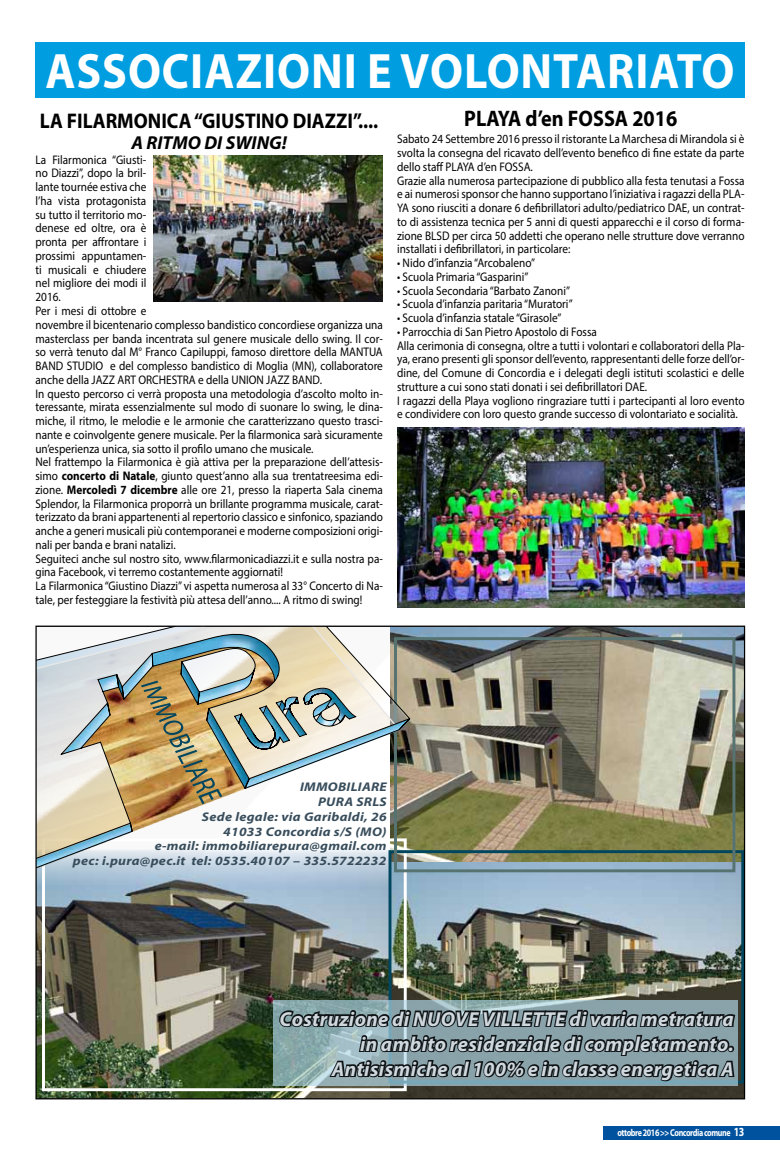
<style>
.page{position:relative;width:780px;height:1152px;background:#fff}
.page>*{position:absolute;margin:0;border:0;box-sizing:border-box;transform-origin:0 0}
.t1{font:700 50px "Myriad Pro";letter-spacing:.02em;color:#fff;scale:.92 1}
.t2{font:700 22.5px "Myriad Pro";color:#000;scale:.9 1}
.t3{font:700 21.25px "Myriad Pro";color:#000;scale:.92 1}
.t4{font:italic 700 20.25px/25.1px "Myriad Pro";letter-spacing:.02em;color:#ced8de;text-align:right}
.t5{font:italic 700 18.75px "Myriad Pro";color:#000}
.t6{font:italic 700 12.62px/14.9px "Myriad Pro";letter-spacing:.02em;color:#384d5c;text-align:right;scale:1.12 1}
.t7{font:12.5px/13.8px "Myriad Pro";color:#000;scale:.9 1}
.t8{font:700 10px "Myriad Pro";letter-spacing:-.05em;color:#fff;scale:.8 1}
.s1{font-weight:700}
.s2{font-size:12.5px}
</style>
<div class="page">
<div style="left:603px;top:1126px;width:177px;height:13px;background:#00519e"></div>
<img style="left:37px;top:627px;width:706px;height:470px">
<div style="left:42px;top:838px;width:364px;height:253px;border:3px solid #fff"></div>
<div style="left:388px;top:850px;width:356px;height:233px;border:3px solid #00465f"></div>
<div style="left:394px;top:637px;width:341px;height:235px;border:3px solid #567371"></div>
<img style="left:37px;top:869px;width:372px;height:6px">
<img style="left:37px;top:627px;width:373px;height:242px">
<svg style="left:324px;top:698px;width:8px;height:12px"></svg>
<img style="left:141px;top:680px;width:81px;height:124px">
<svg style="left:278px;top:990px;width:458px;height:105px;background:#5c6c6d"></svg>
<div style="left:35px;top:43px;width:709px;height:55px;background:#009ee0"></div>
<img style="left:397px;top:428px;width:347px;height:179px">
<img style="left:153px;top:156px;width:230px;height:145px">
<h1 class="t1" style="left:45px;top:43px;width:750px">ASSOCIAZIONI E VOLONTARIATO</h1>
<h3 class="t3" style="left:40px;top:108px;width:369px">LA FILARMONICA “GIUSTINO DIAZZI”....</h3>
<h3 class="t5" style="left:131px;top:132px;width:157px">A RITMO DI SWING!</h3>
<p class="t7" style="left:35px;top:152px;width:387px">La Filarmonica “Giusti-<br>no Diazzi”, dopo la bril-<br>lante tournée estiva che<br>l’ha vista protagonista<br>su tutto il territorio mo-<br>denese ed oltre, ora è<br>pronta per affrontare i<br>prossimi appuntamen-<br>ti musicali e chiudere<br>nel migliore dei modi il<br>2016.<br>Per i mesi di ottobre e<br>novembre il bicentenario complesso bandistico concordiese organizza una masterclass per banda incentrata sul genere musicale dello swing. Il cor&shy;so verrà tenuto dal M° Franco Capiluppi, famoso direttore della MANTUA BAND STUDIO e del complesso bandistico di Moglia (MN), collaboratore anche della JAZZ ART ORCHESTRA e della UNION JAZZ BAND.<br>In questo percorso ci verrà proposta una metodologia d’ascolto molto in&shy;teressante, mirata essenzialmente sul modo di suonare lo swing, le dina&shy;miche, il ritmo, le melodie e le armonie che caratterizzano questo trasci&shy;nante e coinvolgente genere musicale. Per la filarmonica sarà sicuramente un’esperienza unica, sia sotto il profilo umano che musicale.<br>Nel frattempo la Filarmonica è già attiva per la preparazione dell’attesis&shy;simo <span class="s1">concerto di Natale</span>, giunto quest’anno alla sua trentatreesima edi&shy;zione. <span class="s1">Mercoledì 7 dicembre</span> alle ore 21, presso la riaperta Sala cinema Splendor, la Filarmonica proporrà un brillante programma musicale, carat&shy;terizzato da brani appartenenti al repertorio classico e sinfonico, spaziando anche a generi musicali più contemporanei e moderne composizioni origi&shy;nali per banda e brani natalizi.<br>Seguiteci anche sul nostro sito, www.filarmonicadiazzi.it e sulla nostra pa&shy;gina Facebook, vi terremo costantemente aggiornati!<br>La Filarmonica “Giustino Diazzi” vi aspetta numerosa al 33° Concerto di Na&shy;tale, per festeggiare la festività più attesa dell’anno.... A ritmo di swing!</p>
<h2 class="t2" style="left:464px;top:106px;width:238px">PLAYA d’en FOSSA 2016</h2>
<p class="t7" style="left:397px;top:132px;width:387px">Sabato 24 Settembre 2016 presso il ristorante La Marchesa di Mirandola si è svolta la consegna del ricavato dell’evento benefico di fine estate da parte dello staff PLAYA d’en FOSSA.<br>Grazie alla numerosa partecipazione di pubblico alla festa tenutasi a Fossa e ai numerosi sponsor che hanno supportano l’iniziativa i ragazzi della PLA-YA sono riusciti a donare 6 defibrillatori adulto/pediatrico DAE, un contrat&shy;to di assistenza tecnica per 5 anni di questi apparecchi e il corso di forma&shy;zione BLSD per circa 50 addetti che operano nelle strutture dove verranno installati i defibrillatori, in particolare:</p>
<p class="t7" style="left:397px;top:256px;width:155px">• Nido d’infanzia “Arcobaleno”</p>
<p class="t7" style="left:397px;top:270px;width:148px">• Scuola Primaria “Gasparini”</p>
<p class="t7" style="left:397px;top:283px;width:194px">• Scuola Secondaria “Barbato Zanoni”</p>
<p class="t7" style="left:397px;top:297px;width:196px">• Scuola d’infanzia paritaria “Muratori”</p>
<p class="t7" style="left:397px;top:311px;width:184px">• Scuola d’infanzia statale “Girasole”</p>
<p class="t7" style="left:397px;top:325px;width:387px">• Parrocchia di San Pietro Apostolo di Fossa<br>Alla cerimonia di consegna, oltre a tutti i volontari e collaboratori della Pla&shy;ya, erano presenti gli sponsor dell’evento, rappresentanti delle forze dell’or&shy;dine, del Comune di Concordia e i delegati degli istituti scolastici e delle strutture a cui sono stati donati i sei defibrillatori DAE.<br>I ragazzi della Playa vogliono ringraziare tutti i partecipanti al loro evento e condividere con loro questo grande successo di volontariato e socialità.</p>
<p class="t6" style="left:73px;top:779px;width:282px">IMMOBILIARE<br>PURA SRLS<br>Sede legale: via Garibaldi, 26<br>41033 Concordia s/S (MO)<br>e-mail: immobiliarepura@gmail.com<br>pec: i.pura@pec.it tel: 0535.40107 – 335.5722232</p>
<h3 class="t4" style="left:279px;top:1005px;width:455px">Costruzione di NUOVE VILLETTE di varia metratura in ambito residenziale di completamento.<br>Antisismiche al 100% e in classe energetica A</h3>
<p class="t8" style="left:617px;top:1127px;width:160px">ottobre 2016 &gt;&gt; Concordia comune <span class="s2">13</span></p>
</div>
